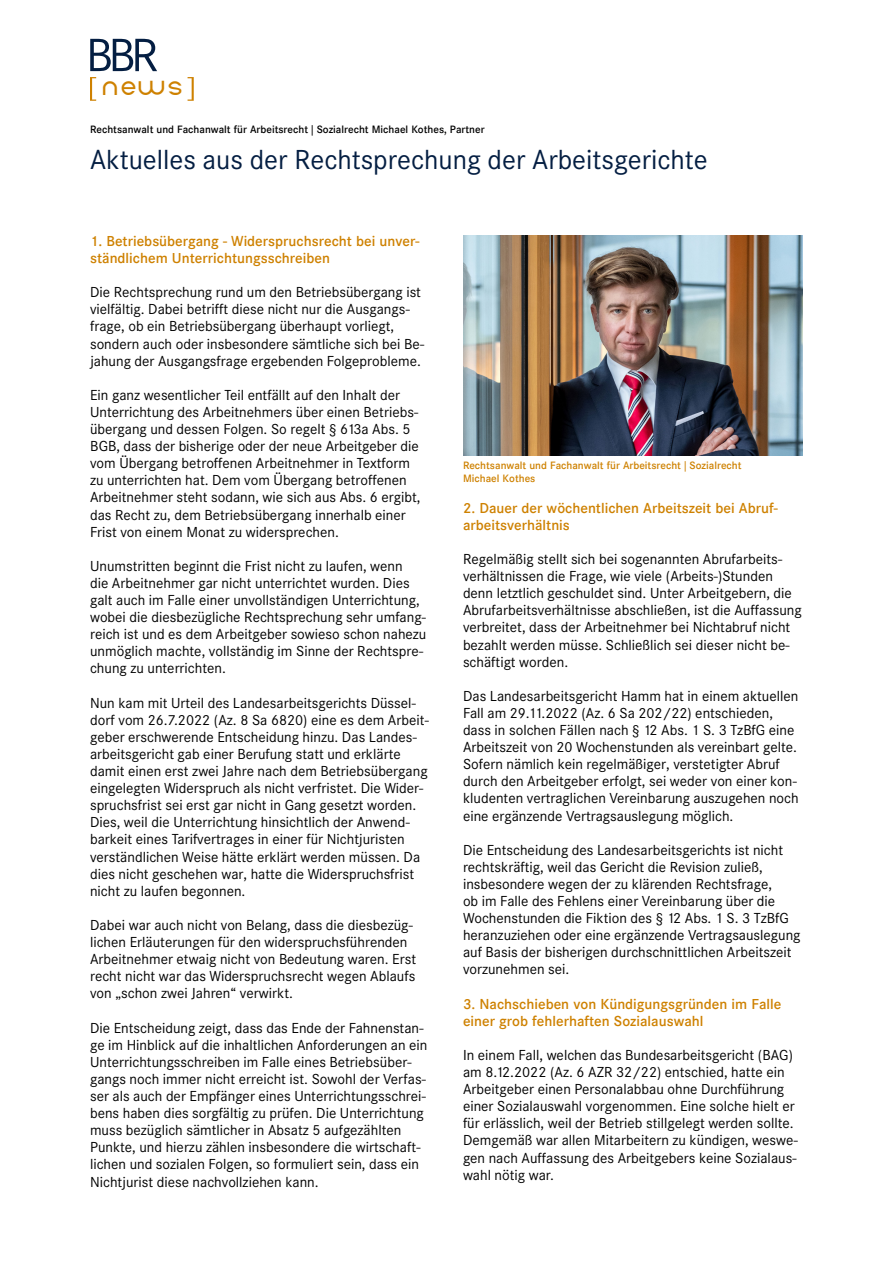
<style>
.page{position:relative;width:893px;height:1263px;background:#fff}
.page>*{position:absolute;margin:0;border:0;box-sizing:border-box;transform-origin:0 0}
.t1{font:27px "Corporate SBQ";color:#041e42}
.t2{font:19.95px "Edition";color:#ce8100}
.t3{font:14.25px/17.1px "Corporate SBQ";color:#000}
.t4{font:500 14.25px/17.1px "Corporate SBQ";color:#ce8100}
.t5{font:500 10.5px "Corporate SBQ";color:#000}
.t6{font:500 10.5px/12.6px "Corporate SBQ";color:#ce8100}
</style>
<div class="page">
<svg style="left:90px;top:39px;width:67px;height:32px"></svg>
<svg style="left:90px;top:77px;width:6px;height:24px"></svg>
<svg style="left:188px;top:77px;width:6px;height:24px"></svg>
<img style="left:463px;top:236px;width:340px;height:219px">
<h2 class="t2" style="left:103px;top:78px;width:82px">NEWS</h2>
<p class="t5" style="left:90px;top:123px;width:396px">Rechtsanwalt und Fachanwalt für Arbeitsrecht | Sozialrecht Michael Kothes, Partner</p>
<h1 class="t1" style="left:90px;top:143px;width:619px">Aktuelles aus der Rechtsprechung der Arbeitsgerichte</h1>
<p class="t4" style="left:90px;top:233px;width:331px">1. Betriebsübergang - Widerspruchsrecht bei unver&shy;ständlichem Unterrichtungsschreiben</p>
<p class="t3" style="left:90px;top:284px;width:336px">Die Rechtsprechung rund um den Betriebsübergang ist vielfältig. Dabei betrifft diese nicht nur die Ausgangs&shy;frage, ob ein Betriebsübergang überhaupt vorliegt, sondern auch oder insbesondere sämtliche sich bei Be&shy;jahung der Ausgangsfrage ergebenden Folgeprobleme.</p>
<p class="t3" style="left:90px;top:386px;width:332px">Ein ganz wesentlicher Teil entfällt auf den Inhalt der Unterrichtung des Arbeitnehmers über einen Betriebs&shy;übergang und dessen Folgen. So regelt § 613a Abs. 5<br>BGB, dass der bisherige oder der neue Arbeitgeber die vom Übergang betroffenen Arbeitnehmer in Textform zu unterrichten hat. Dem vom Übergang betroffenen Arbeitnehmer steht sodann, wie sich aus Abs. 6 ergibt, das Recht zu, dem Betriebsübergang innerhalb einer Frist von einem Monat zu widersprechen.</p>
<p class="t3" style="left:90px;top:557px;width:338px">Unumstritten beginnt die Frist nicht zu laufen, wenn<br>die Arbeitnehmer gar nicht unterrichtet wurden. Dies galt auch im Falle einer unvollständigen Unterrichtung, wobei die diesbezügliche Rechtsprechung sehr umfang&shy;reich ist und es dem Arbeitgeber sowieso schon nahezu unmöglich machte, vollständig im Sinne der Rechtspre&shy;chung zu unterrichten.</p>
<p class="t3" style="left:90px;top:694px;width:340px">Nun kam mit Urteil des Landesarbeitsgerichts Düssel&shy;dorf vom 26.7.2022 (Az. 8 Sa 6820) eine es dem Arbeit&shy;geber erschwerende Entscheidung hinzu. Das Landes&shy;arbeitsgericht gab einer Berufung statt und erklärte damit einen erst zwei Jahre nach dem Betriebsübergang eingelegten Widerspruch als nicht verfristet. Die Wider&shy;spruchsfrist sei erst gar nicht in Gang gesetzt worden.<br>Dies, weil die Unterrichtung hinsichtlich der Anwend&shy;barkeit eines Tarifvertrages in einer für Nichtjuristen verständlichen Weise hätte erklärt werden müssen. Da dies nicht geschehen war, hatte die Widerspruchsfrist nicht zu laufen begonnen.</p>
<p class="t3" style="left:90px;top:917px;width:328px">Dabei war auch nicht von Belang, dass die diesbezüg&shy;lichen Erläuterungen für den widerspruchsführenden Arbeitnehmer etwaig nicht von Bedeutung waren. Erst recht nicht war das Widerspruchsrecht wegen Ablaufs von „schon zwei Jahren“ verwirkt.</p>
<p class="t3" style="left:90px;top:1019px;width:339px">Die Entscheidung zeigt, dass das Ende der Fahnenstan&shy;ge im Hinblick auf die inhaltlichen Anforderungen an ein Unterrichtungsschreiben im Falle eines Betriebsüber&shy;gangs noch immer nicht erreicht ist. Sowohl der Verfas&shy;ser als auch der Empfänger eines Unterrichtungsschrei&shy;bens haben dies sorgfältig zu prüfen. Die Unterrichtung muss bezüglich sämtlicher in Absatz 5 aufgezählten Punkte, und hierzu zählen insbesondere die wirtschaft&shy;lichen und sozialen Folgen, so formuliert sein, dass ein Nichtjurist diese nachvollziehen kann.</p>
<p class="t6" style="left:463px;top:459px;width:280px">Rechtsanwalt und Fachanwalt für Arbeitsrecht | Sozialrecht<br>Michael Kothes</p>
<p class="t4" style="left:463px;top:499px;width:316px">2. Dauer der wöchentlichen Arbeitszeit bei Abruf&shy;arbeitsverhältnis</p>
<p class="t3" style="left:463px;top:551px;width:340px">Regelmäßig stellt sich bei sogenannten Abrufarbeits&shy;verhältnissen die Frage, wie viele (Arbeits-)Stunden denn letztlich geschuldet sind. Unter Arbeitgebern, die Abrufarbeitsverhältnisse abschließen, ist die Auffassung verbreitet, dass der Arbeitnehmer bei Nichtabruf nicht bezahlt werden müsse. Schließlich sei dieser nicht be&shy;schäftigt worden.</p>
<p class="t3" style="left:463px;top:687px;width:337px">Das Landesarbeitsgericht Hamm hat in einem aktuellen Fall am 29.11.2022 (Az. 6 Sa 202/22) entschieden, dass in solchen Fällen nach § 12 Abs. 1 S. 3 TzBfG eine Arbeitszeit von 20 Wochenstunden als vereinbart gelte.<br>Sofern nämlich kein regelmäßiger, verstetigter Abruf durch den Arbeitgeber erfolgt, sei weder von einer kon&shy;kludenten vertraglichen Vereinbarung auszugehen noch eine ergänzende Vertragsauslegung möglich.</p>
<p class="t3" style="left:463px;top:841px;width:339px">Die Entscheidung des Landesarbeitsgerichts ist nicht rechtskräftig, weil das Gericht die Revision zuließ, insbesondere wegen der zu klärenden Rechtsfrage,<br>ob im Falle des Fehlens einer Vereinbarung über die Wochenstunden die Fiktion des § 12 Abs. 1 S. 3 TzBfG heranzuziehen oder eine ergänzende Vertragsauslegung auf Basis der bisherigen durchschnittlichen Arbeitszeit vorzunehmen sei.</p>
<p class="t4" style="left:463px;top:995px;width:320px">3. Nachschieben von Kündigungsgründen im Falle einer grob fehlerhaften Sozialauswahl</p>
<p class="t3" style="left:463px;top:1046px;width:336px">In einem Fall, welchen das Bundesarbeitsgericht (BAG) am 8.12.2022 (Az. 6 AZR 32/22) entschied, hatte ein Arbeitgeber einen Personalabbau ohne Durchführung einer Sozialauswahl vorgenommen. Eine solche hielt er für erlässlich, weil der Betrieb stillgelegt werden sollte.<br>Demgemäß war allen Mitarbeitern zu kündigen, weswe&shy;gen nach Auffassung des Arbeitgebers keine Sozialaus&shy;wahl nötig war.</p>
</div>
